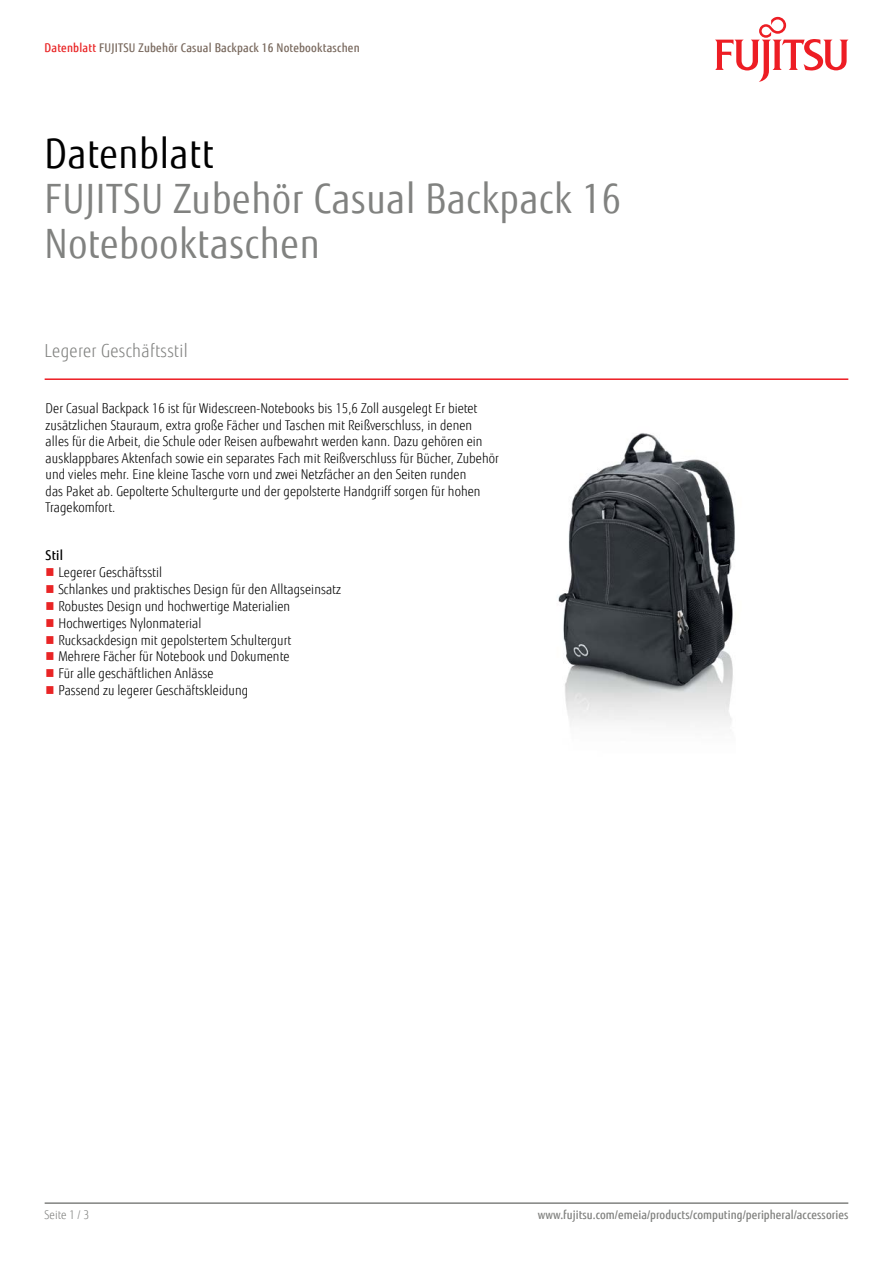
<style>
.page{position:relative;width:893px;height:1263px;background:#fff}
.page>*{position:absolute;margin:0;border:0;box-sizing:border-box;transform-origin:0 0}
.t1{font:40.5px/45px "Fujitsu Sans";letter-spacing:.02em;color:#818280;scale:.9 1}
.t2{font:40.5px "Fujitsu Sans";letter-spacing:.02em;color:#000;scale:.9 1}
.t3{font:300 18px "Fujitsu Sans";letter-spacing:.02em;color:#818280;scale:.9 1}
.t4{font:300 13.5px/16.8px "Fujitsu Sans";letter-spacing:.005em;color:#000;scale:.9 1}
.t5{font:500 13.5px "Fujitsu Sans";color:#000;scale:.9 1}
.t6{font:500 12px "Fujitsu Sans";letter-spacing:.005em;color:#818280;scale:.9 1}
.t7{font:500 12px "Fujitsu Sans";letter-spacing:.02em;color:#79695e;scale:.9 1}
.t8{font:300 12px "Fujitsu Sans";letter-spacing:.005em;color:#818280;scale:.9 1}
.s1{color:#e92425}
</style>
<div class="page">
<hr style="left:45px;top:1202px;width:803px;height:2px;background:#818280">
<hr style="left:45px;top:378px;width:803px;height:2px;background:#ed1d24">
<svg style="left:715px;top:17px;width:133px;height:65px"></svg>
<img style="left:558px;top:433px;width:177px;height:292px">
<p class="t7" style="left:45px;top:40px;width:352px"><span class="s1">Datenblatt</span> FUJITSU Zubehör Casual Backpack 16 Notebooktaschen</p>
<h1 class="t2" style="left:45px;top:130px;width:189px">Datenblatt</h1>
<h1 class="t1" style="left:45px;top:177px;width:642px">FUJITSU Zubehör Casual Backpack 16<br>Notebooktaschen</h1>
<h2 class="t3" style="left:45px;top:340px;width:160px">Legerer Geschäftsstil</h2>
<p class="t4" style="left:46px;top:400px;width:505px">Der Casual Backpack 16 ist für Widescreen-Notebooks bis 15,6 Zoll ausgelegt Er bietet zusätzlichen Stauraum, extra große Fächer und Taschen mit Reißverschluss, in denen alles für die Arbeit, die Schule oder Reisen aufbewahrt werden kann. Dazu gehören ein ausklappbares Aktenfach sowie ein separates Fach mit Reißverschluss für Bücher, Zubehör und vieles mehr. Eine kleine Tasche vorn und zwei Netzfächer an den Seiten runden<br>das Paket ab. Gepolterte Schultergurte und der gepolsterte Handgriff sorgen für hohen Tragekomfort.</p>
<p class="t5" style="left:46px;top:547px;width:21px">Stil</p>
<p class="t4" style="left:58px;top:564px;width:316px">Legerer Geschäftsstil<br>Schlankes und praktisches Design für den Alltagseinsatz Robustes Design und hochwertige Materialien Hochwertiges Nylonmaterial<br>Rucksackdesign mit gepolstertem Schultergurt<br>Mehrere Fächer für Notebook und Dokumente<br>Für alle geschäftlichen Anlässe<br>Passend zu legerer Geschäftskleidung</p>
<p class="t8" style="left:45px;top:1208px;width:51px">Seite 1 / 3</p>
<p class="t6" style="left:538px;top:1208px;width:347px">www.fujitsu.com/emeia/products/computing/peripheral/accessories</p>
</div>
